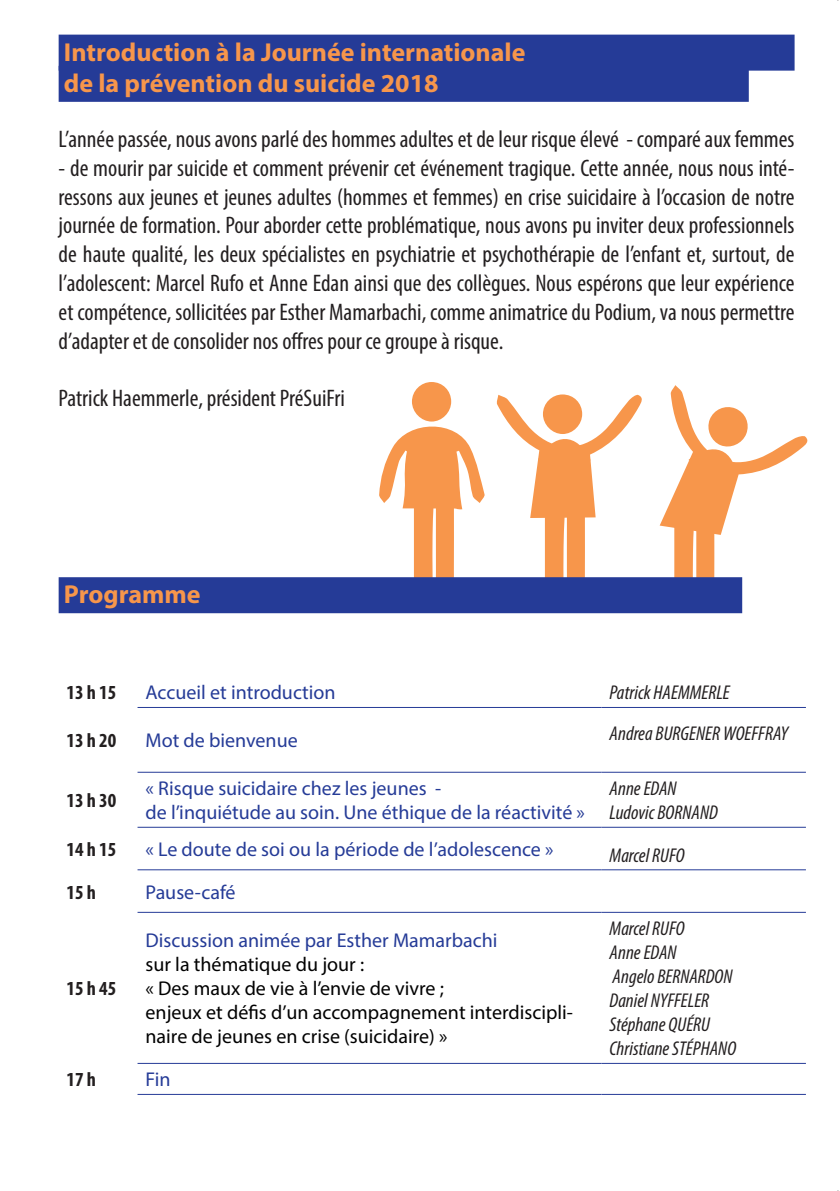
<style>
.page{position:relative;width:840px;height:1191px;background:#fff}
.page>*{position:absolute;margin:0;border:0;box-sizing:border-box;transform-origin:0 0}
.t1{font:700 26px/31.2px "Myriad Pro";color:#f7964b}
.t2{font:condensed 24px/28.8px "Myriad Pro";color:#231f20;text-align:justify}
.t3{font:20px/24px "Myriad Pro";color:#253b97}
.t4{font:italic condensed 20px "Myriad Pro";color:#231f20}
.t5{font:20px/24px "Myriad Pro";color:#000}
.t6{font:700 condensed 20px "Myriad Pro";color:#231f20}
.s1{color:#000}
</style>
<div class="page">
<div style="left:411px;top:382px;width:40px;height:39px;background:#f7964b;border-radius:50%"></div>
<svg style="left:379px;top:419px;width:106px;height:158px"></svg>
<svg style="left:496px;top:394px;width:146px;height:183px"></svg>
<svg style="left:659px;top:385px;width:149px;height:222px"></svg>
<div style="left:59px;top:35px;width:735px;height:36px;background:#253b97"></div>
<div style="left:59px;top:66px;width:689px;height:36px;background:#253b97"></div>
<div style="left:59px;top:577px;width:682px;height:36px;background:#253b97"></div>
<hr style="left:137px;top:707px;width:464px;height:1px;background:#253b97">
<hr style="left:601px;top:707px;width:204px;height:1px;background:#253b97">
<hr style="left:137px;top:771px;width:464px;height:1px;background:#253b97">
<hr style="left:601px;top:771px;width:204px;height:1px;background:#253b97">
<hr style="left:137px;top:826px;width:464px;height:1px;background:#253b97">
<hr style="left:137px;top:869px;width:464px;height:1px;background:#253b97">
<hr style="left:601px;top:826px;width:204px;height:1px;background:#253b97">
<hr style="left:601px;top:869px;width:204px;height:1px;background:#253b97">
<hr style="left:137px;top:912px;width:464px;height:1px;background:#253b97">
<hr style="left:601px;top:912px;width:204px;height:1px;background:#253b97">
<hr style="left:137px;top:1063px;width:464px;height:1px;background:#253b97">
<hr style="left:137px;top:1094px;width:464px;height:1px;background:#253b97">
<hr style="left:601px;top:1063px;width:204px;height:1px;background:#253b97">
<hr style="left:601px;top:1094px;width:204px;height:1px;background:#253b97">
<p class="t1" style="left:64px;top:35px;width:463px">Introduction à la Journée internationale de la prévention du suicide 2018</p>
<p class="t2" style="left:59px;top:124px;width:737px">L’année passée, nous avons parlé des hommes adultes et de leur risque élevé - comparé aux femmes</p>
<p class="t2" style="left:59px;top:153px;width:737px">- de mourir par suicide et comment prévenir cet événement tragique. Cette année, nous nous inté&shy;ressons aux jeunes et jeunes adultes (hommes et femmes) en crise suicidaire à l’occasion de notre journée de formation. Pour aborder cette problématique, nous avons pu inviter deux professionnels de haute qualité, les deux spécialistes en psychiatrie et psychothérapie de l’enfant et, surtout, de l’adolescent: Marcel Rufo et Anne Edan ainsi que des collègues. Nous espérons que leur expérience et compétence, sollicitées par Esther Mamarbachi, comme animatrice du Podium, va nous permettre d’adapter et de consolider nos offres pour ce groupe à risque.</p>
<p class="t2" style="left:59px;top:384px;width:287px">Patrick Haemmerle, président PréSuiFri</p>
<p class="t1" style="left:64px;top:578px;width:138px">Programme</p>
<p class="t6" style="left:67px;top:680px;width:51px">13 h 15</p>
<p class="t3" style="left:145px;top:680px;width:191px">Accueil et introduction</p>
<p class="t4" style="left:609px;top:681px;width:122px">Patrick HAEMMERLE</p>
<p class="t6" style="left:67px;top:728px;width:51px">13 h 20</p>
<p class="t3" style="left:145px;top:728px;width:154px">Mot de bienvenue</p>
<p class="t4" style="left:609px;top:721px;width:180px">Andrea BURGENER WOEFFRAY</p>
<p class="t6" style="left:67px;top:788px;width:51px">13 h 30</p>
<p class="t3" style="left:145px;top:776px;width:440px">« Risque suicidaire chez les jeunes -<br>de l’inquiétude au soin. Une éthique de la réactivité »</p>
<p class="t4" style="left:609px;top:776px;width:68px">Anne EDAN</p>
<p class="t4" style="left:609px;top:800px;width:110px">Ludovic BORNAND</p>
<p class="t6" style="left:67px;top:837px;width:51px">14 h 15</p>
<p class="t3" style="left:145px;top:837px;width:409px">« Le doute de soi ou la période de l’adolescence »</p>
<p class="t4" style="left:609px;top:843px;width:76px">Marcel RUFO</p>
<p class="t6" style="left:67px;top:879px;width:31px">15 h</p>
<p class="t3" style="left:145px;top:879px;width:91px">Pause-café</p>
<p class="t6" style="left:67px;top:976px;width:51px">15 h 45</p>
<p class="t3" style="left:145px;top:928px;width:353px">Discussion animée par Esther Mamarbachi <span class="s1">sur la thématique du jour :</span></p>
<p class="t5" style="left:145px;top:976px;width:428px">« Des maux de vie à l’envie de vivre ;<br>enjeux et défis d’un accompagnement interdiscipli&shy;naire de jeunes en crise (suicidaire) »</p>
<p class="t6" style="left:67px;top:1067px;width:31px">17 h</p>
<p class="t3" style="left:145px;top:1067px;width:26px">Fin</p>
<p class="t4" style="left:609px;top:916px;width:76px">Marcel RUFO</p>
<p class="t4" style="left:609px;top:940px;width:68px">Anne EDAN</p>
<p class="t4" style="left:612px;top:964px;width:121px">Angelo BERNARDON</p>
<p class="t4" style="left:609px;top:988px;width:101px">Daniel NYFFELER</p>
<p class="t4" style="left:609px;top:1012px;width:102px">Stéphane QUÉRU</p>
<p class="t4" style="left:609px;top:1036px;width:128px">Christiane STÉPHANO</p>
</div>
